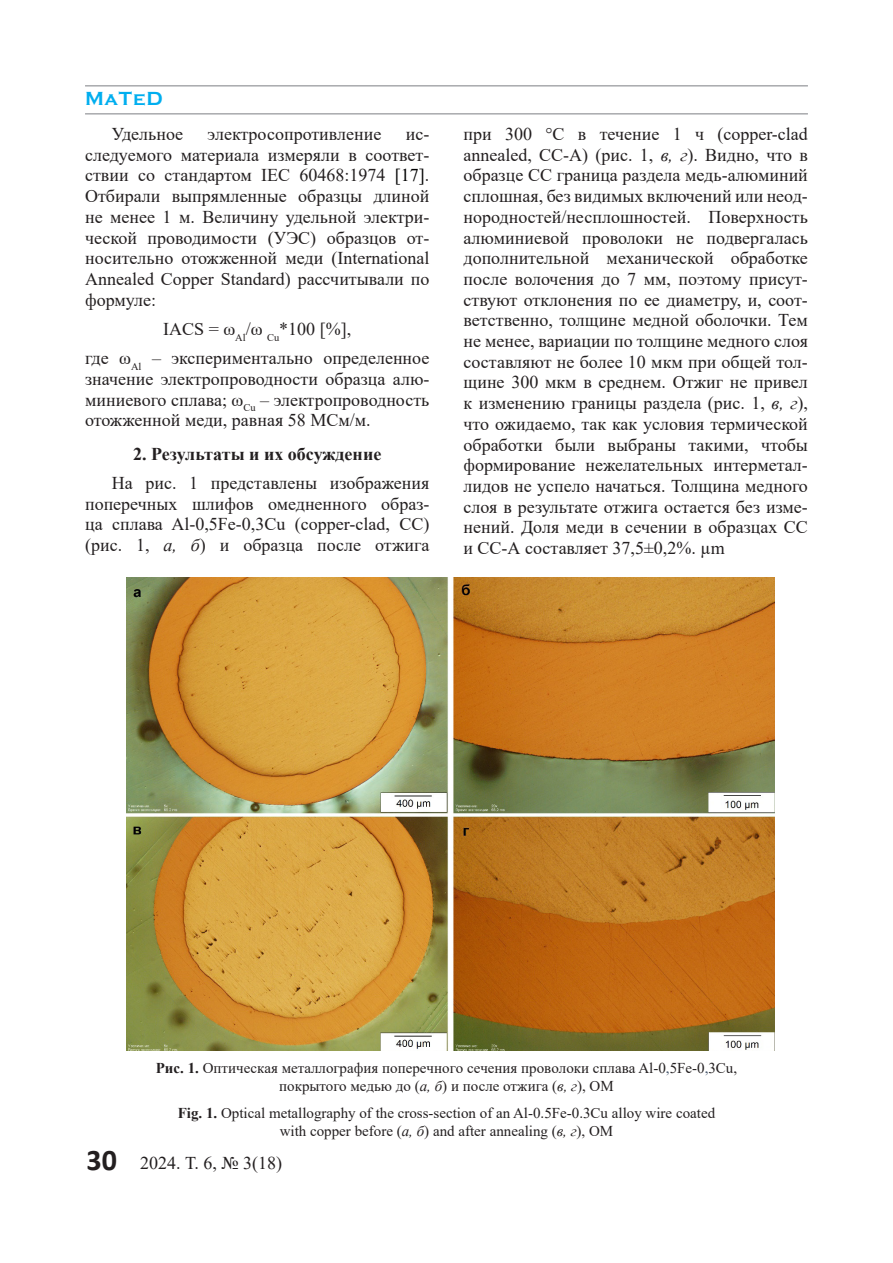
<style>
.page{position:relative;width:893px;height:1263px;background:#fff}
.page>*{position:absolute;margin:0;border:0;box-sizing:border-box;transform-origin:0 0}
.t1{font:700 19.5px "Copperplate Gothic";letter-spacing:.04em;color:#00aeef}
.t2{font:18px/20.7px "Times New Roman";color:#231f20;text-align:justify}
.t3{font:700 18px "Times New Roman";color:#231f20}
.t4{font:15px/18px "Times New Roman";color:#231f20;text-align:center}
.s1{color:#000}
.s2{font-style:italic}
.s3{font-weight:700}
.s4{color:#44546a}
.s5{font-family:"Calibri";font-weight:700;font-size:30px}
</style>
<div class="page">
<hr style="left:85px;top:113px;width:723px;height:2px;background:#a8a9ad">
<hr style="left:85px;top:85px;width:723px;height:2px;background:#a8a9ad">
<img style="left:126px;top:577px;width:649px;height:474px">
<p class="t1" style="left:85px;top:88px;width:79px">MaTeD</p>
<p class="t2" style="left:112px;top:123px;width:73px">Удельное</p>
<p class="t2" style="left:208px;top:123px;width:175px">электросопротивление</p>
<p class="t2" style="left:85px;top:123px;width:346px;text-indent:321px">ис&shy;следуемого материала измеряли в соответ&shy;ствии со стандартом IEC 60468:1974 <span class="s1">[17]</span>.<br>Отбирали выпрямленные образцы длиной не менее 1 м. Величину удельной электри&shy;ческой проводимости (УЭС) образцов от&shy;носительно отожженной меди (International Annealed Copper Standard) рассчитывали по формуле:</p>
<p class="t2" style="left:163px;top:318px;width:189px">IACS = ω<sub>Al</sub>/ω <sub>Cu</sub>*100 [%],</p>
<p class="t2" style="left:85px;top:347px;width:346px">где ω<sub>Al</sub> – экспериментально определенное значение электропроводности образца алю&shy;миниевого сплава; ω<sub>Cu</sub> – электропроводность отожженной меди, равная 58 МСм/м.</p>
<p class="t3" style="left:133px;top:441px;width:250px">2. Результаты и их обсуждение</p>
<p class="t2" style="left:85px;top:472px;width:346px;text-indent:27px">На рис. 1 представлены изображения поперечных шлифов омедненного образ&shy;ца сплава Al-0,5Fe-0,3Cu (copper-clad, CC) (рис. 1, <span class="s2">а, б</span>) и образца после отжига</p>
<p class="t2" style="left:463px;top:123px;width:346px">при 300 °С в течение 1 ч (copper-clad annealed, CC-A) (рис. 1, <span class="s2">в, г</span>). Видно, что в образце СС граница раздела медь-алюминий сплошная, без видимых включений или неод&shy;нородностей/несплошностей. Поверхность алюминиевой проволоки не подвергалась дополнительной механической обработке после волочения до 7 мм, поэтому присут&shy;ствуют отклонения по ее диаметру, и, соот&shy;ветственно, толщине медной оболочки. Тем не менее, вариации по толщине медного слоя составляют не более 10 мкм при общей тол&shy;щине 300 мкм в среднем. Отжиг не привел к изменению границы раздела (рис. 1, <span class="s2">в, г</span>), что ожидаемо, так как условия термической обработки были выбраны такими, чтобы формирование нежелательных интерметал&shy;лидов не успело начаться. Толщина медного слоя в результате отжига остается без изме&shy;нений. Доля меди в сечении в образцах СС и СС-А составляет 37,5±0,2%. µm</p>
<p class="t4" style="left:156px;top:1058px;width:583px"><span class="s3">Рис. 1.</span> Оптическая металлография поперечного сечения проволоки сплава Al-0<span class="s4">,</span>5Fe-0<span class="s4">,</span>3Cu, покрытого медью до (<span class="s2">а, б</span>) и после отжига (<span class="s2">в, г</span>), ОМ</p>
<p class="t4" style="left:178px;top:1103px;width:539px"><span class="s3">Fig. 1.</span> Optical metallography of the cross-section of an Al-0.5Fe-0.3Cu alloy wire coated with copper before (<span class="s2">а, б</span>) and after annealing (<span class="s2">в, г</span>), OM</p>
<p class="t2" style="left:87px;top:1152px;width:197px"><span class="s5">30</span> 2024. Т. 6, № 3(18)</p>
</div>
